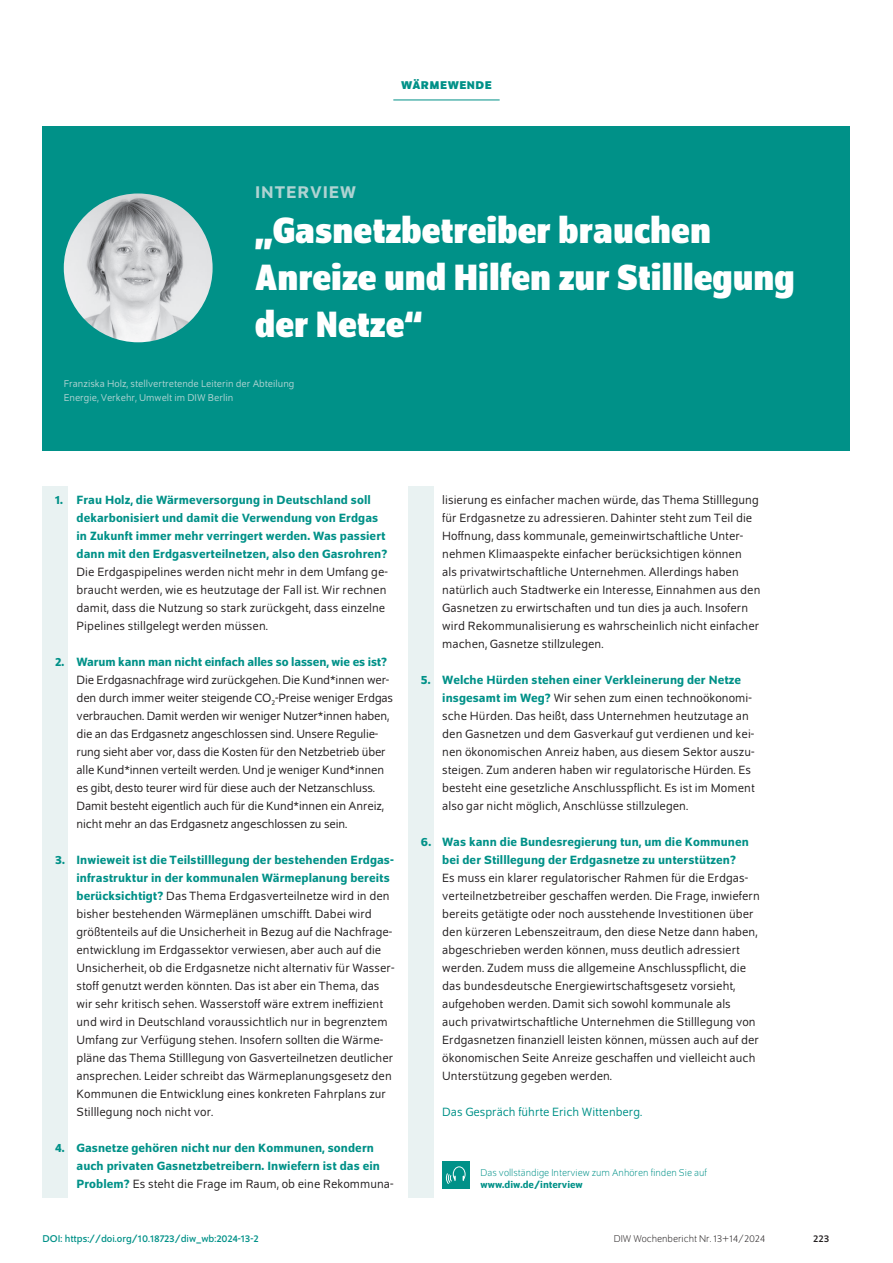
<style>
.page{position:relative;width:893px;height:1263px;background:#fff}
.page>*{position:absolute;margin:0;border:0;box-sizing:border-box;transform-origin:0 0}
.t1{font:700 semi-condensed 39px/46.8px "Schumpeter";color:#fff}
.t2{font:500 18px "Schumpeter";letter-spacing:.05em;color:#afd3d2}
.t3{font:12.75px/18px "Schumpeter Blond";letter-spacing:.005em;color:#231f20}
.t4{font:500 12.75px/18px "Schumpeter";letter-spacing:.005em;color:#009188}
.t5{font:12.75px "Schumpeter Blond";color:#009188}
.t6{font:700 12px "Schumpeter";letter-spacing:.04em;color:#009188}
.t7{font:10.5px/13.5px "Schumpeter Blond";color:#afd3d2}
.t8{font:300 10.5px "Schumpeter";color:#009188}
.t9{font:10.5px "Schumpeter";color:#009188}
.t10{font:300 10.5px "Schumpeter";color:#231f20}
.t11{font:500 10.5px "Schumpeter";color:#009188}
.t12{font:10.5px "Schumpeter";color:#231f20}
.s1{font-family:"Schumpeter";font-weight:500;color:#009188}
</style>
<div class="page">
<div style="left:408px;top:486px;width:26px;height:711px;background:#e9f2f2"></div>
<div style="left:43px;top:486px;width:25px;height:711px;background:#e9f2f2"></div>
<div style="left:442px;top:1161px;width:27px;height:27px;background:#009188"></div>
<svg style="left:446px;top:1166px;width:20px;height:18px"></svg>
<div style="left:43px;top:126px;width:807px;height:324px;background:#009188"></div>
<hr style="left:393px;top:100px;width:107px;height:1px;background:#009188">
<img style="left:64px;top:193px;width:149px;height:149px;border-radius:74px">
<p class="t6" style="left:401px;top:79px;width:92px">WÄRMEWENDE</p>
<h2 class="t2" style="left:255px;top:183px;width:102px">INTERVIEW</h2>
<h1 class="t1" style="left:255px;top:207px;width:541px">„Gasnetzbetreiber brauchen<br>Anreize und Hilfen zur Stilllegung der Netze“</h1>
<p class="t7" style="left:64px;top:377px;width:232px">Franziska Holz, stellvertretende Leiterin der Abteilung<br>Energie, Verkehr, Umwelt im DIW Berlin</p>
<p class="t4" style="left:77px;top:491px;width:312px;text-indent:-21px">1. Frau Holz, die Wärmeversorgung in Deutschland soll dekarbonisiert und damit die Verwendung von Erdgas in Zukunft immer mehr verringert werden. Was passiert dann mit den Erdgasverteilnetzen, also den Gasrohren?</p>
<p class="t3" style="left:77px;top:563px;width:313px">Die Erdgaspipelines werden nicht mehr in dem Umfang ge&shy;braucht werden, wie es heutzutage der Fall ist. Wir rechnen damit, dass die Nutzung so stark zurückgeht, dass einzelne Pipelines stillgelegt werden müssen.</p>
<p class="t4" style="left:55px;top:653px;width:333px">2. Warum kann man nicht einfach alles so lassen, wie es ist?</p>
<p class="t3" style="left:77px;top:671px;width:318px">Die Erdgasnachfrage wird zurückgehen. Die Kund*innen wer&shy;den durch immer weiter steigende CO<sub>2</sub>-Preise weniger Erdgas verbrauchen. Damit werden wir weniger Nutzer*innen haben, die an das Erdgasnetz angeschlossen sind. Unsere Regulie&shy;rung sieht aber vor, dass die Kosten für den Netzbetrieb über alle Kund*innen verteilt werden. Und je weniger Kund*innen es gibt, desto teurer wird für diese auch der Netzanschluss.<br>Damit besteht eigentlich auch für die Kund*innen ein Anreiz, nicht mehr an das Erdgasnetz angeschlossen zu sein.</p>
<p class="t4" style="left:77px;top:851px;width:319px;text-indent:-21px">3. Inwieweit ist die Teilstilllegung der bestehenden Erdgas&shy;infrastruktur in der kommunalen Wärmeplanung bereits</p>
<p class="t3" style="left:77px;top:887px;width:319px"><span class="s1">berücksichtigt?</span> Das Thema Erdgasverteilnetze wird in den bisher bestehenden Wärmeplänen umschifft. Dabei wird größtenteils auf die Unsicherheit in Bezug auf die Nachfrage&shy;entwicklung im Erdgassektor verwiesen, aber auch auf die Unsicherheit, ob die Erdgasnetze nicht alternativ für Wasser&shy;stoff genutzt werden könnten. Das ist aber ein Thema, das wir sehr kritisch sehen. Wasserstoff wäre extrem ineffizient und wird in Deutschland voraussichtlich nur in begrenztem Umfang zur Verfügung stehen. Insofern sollten die Wärme&shy;pläne das Thema Stilllegung von Gasverteilnetzen deutlicher ansprechen. Leider schreibt das Wärmeplanungsgesetz den Kommunen die Entwicklung eines konkreten Fahrplans zur Stilllegung noch nicht vor.</p>
<p class="t4" style="left:77px;top:1139px;width:305px;text-indent:-21px">4. Gasnetze gehören nicht nur den Kommunen, sondern auch privaten Gasnetzbetreibern. Inwiefern ist das ein</p>
<p class="t3" style="left:77px;top:1175px;width:319px"><span class="s1">Problem?</span> Es steht die Frage im Raum, ob eine Rekommuna-</p>
<p class="t9" style="left:43px;top:1233px;width:218px">DOI: https://doi.org/10.18723/diw_wb:2024-13-2</p>
<p class="t3" style="left:442px;top:491px;width:320px">lisierung es einfacher machen würde, das Thema Stilllegung für Erdgasnetze zu adressieren. Dahinter steht zum Teil die Hoffnung, dass kommunale, gemeinwirtschaftliche Unter&shy;nehmen Klimaaspekte einfacher berücksichtigen können<br>als privatwirtschaftliche Unternehmen. Allerdings haben natürlich auch Stadtwerke ein Interesse, Einnahmen aus den Gasnetzen zu erwirtschaften und tun dies ja auch. Insofern wird Rekommunalisierung es wahrscheinlich nicht einfacher machen, Gasnetze stillzulegen.</p>
<p class="t4" style="left:421px;top:671px;width:322px">5. Welche Hürden stehen einer Verkleinerung der Netze</p>
<p class="t3" style="left:442px;top:689px;width:314px"><span class="s1">insgesamt im Weg?</span> Wir sehen zum einen technoökonomi&shy;sche Hürden. Das heißt, dass Unternehmen heutzutage an den Gasnetzen und dem Gasverkauf gut verdienen und kei&shy;nen ökonomischen Anreiz haben, aus diesem Sektor auszu&shy;steigen. Zum anderen haben wir regulatorische Hürden. Es besteht eine gesetzliche Anschlusspflicht. Es ist im Moment also gar nicht möglich, Anschlüsse stillzulegen.</p>
<p class="t4" style="left:442px;top:833px;width:308px;text-indent:-21px">6. Was kann die Bundesregierung tun, um die Kommunen bei der Stilllegung der Erdgasnetze zu unterstützen?</p>
<p class="t3" style="left:442px;top:869px;width:319px">Es muss ein klarer regulatorischer Rahmen für die Erdgas&shy;verteilnetzbetreiber geschaffen werden. Die Frage, inwiefern bereits getätigte oder noch ausstehende Investitionen über den kürzeren Lebenszeitraum, den diese Netze dann haben, abgeschrieben werden können, muss deutlich adressiert werden. Zudem muss die allgemeine Anschlusspflicht, die das bundesdeutsche Energiewirtschaftsgesetz vorsieht, aufgehoben werden. Damit sich sowohl kommunale als auch privatwirtschaftliche Unternehmen die Stilllegung von Erdgasnetzen finanziell leisten können, müssen auch auf der ökonomischen Seite Anreize geschaffen und vielleicht auch Unterstützung gegeben werden.</p>
<p class="t5" style="left:442px;top:1106px;width:201px">Das Gespräch führte Erich Wittenberg.</p>
<p class="t8" style="left:480px;top:1167px;width:228px">Das vollständige Interview zum Anhören finden Sie auf</p>
<p class="t11" style="left:480px;top:1179px;width:104px">www.diw.de/interview</p>
<p class="t10" style="left:614px;top:1234px;width:153px">DIW Wochenbericht Nr. 13+14/2024</p>
<p class="t12" style="left:813px;top:1233px;width:17px">223</p>
</div>
